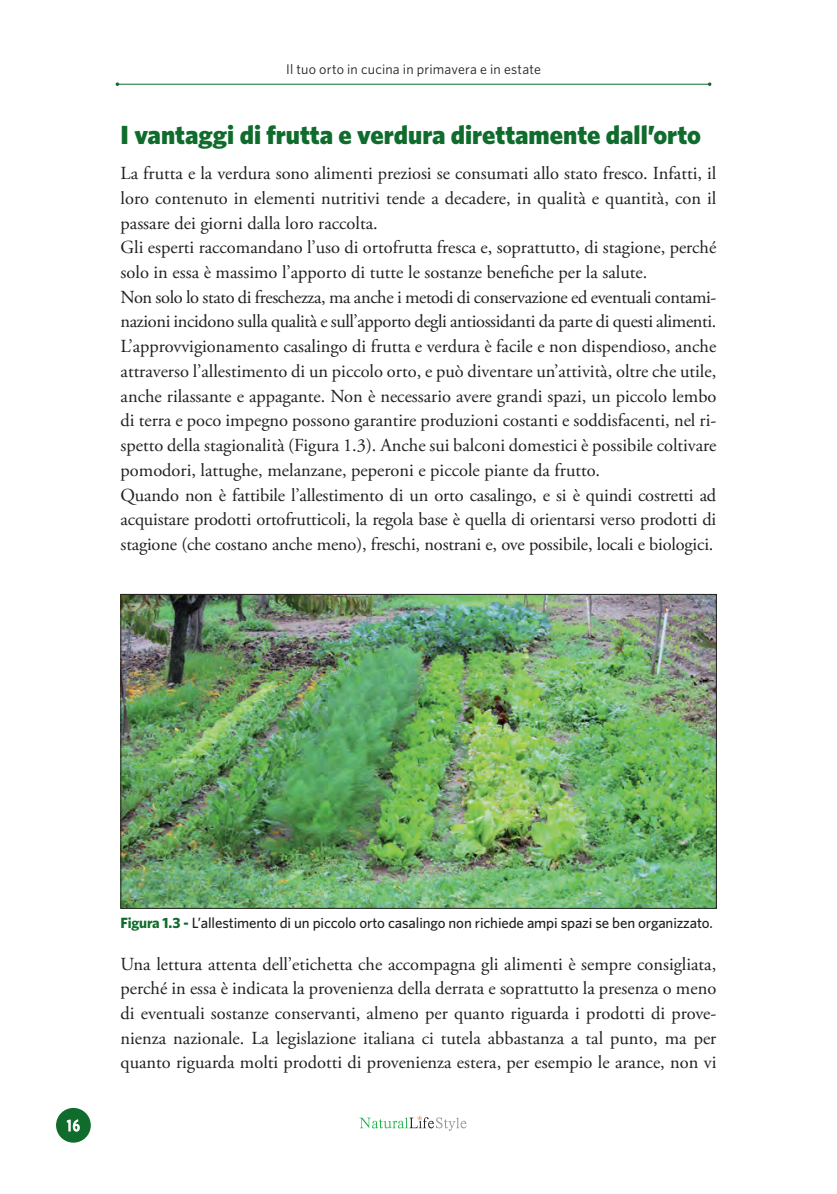
<style>
.page{position:relative;width:837px;height:1194px;background:#fff}
.page>*{position:absolute;margin:0;border:0;box-sizing:border-box;transform-origin:0 0}
.t1{font:900 26.25px "Whitney";color:#0f6c2c}
.t2{font:18.38px/24.7px "Adobe Garamond Pro";color:#231f20}
.t3{font:500 15.75px "Whitney Condensed";color:#fff}
.t4{font:500 14.88px "Whitney";letter-spacing:-.01em;color:#231f20}
.t5{font:14px "Whitney";letter-spacing:.01em;color:#231f20}
.s1{font-weight:700;color:#0f6c2c}
</style>
<div class="page">
<svg style="left:359px;top:1115px;width:107px;height:15px"></svg>
<hr style="left:117px;top:84px;width:592px;height:1px;background:#0f6c2c">
<svg style="left:707px;top:82px;width:4px;height:4px"></svg>
<img style="left:123px;top:596px;width:591px;height:310px">
<div style="left:56px;top:1107px;width:35px;height:35px;background:#0f6c2c;border-radius:50%"></div>
<svg style="left:66px;top:1119px;width:14px;height:12px"></svg>
<p class="t5" style="left:286px;top:60px;width:256px">Il tuo orto in cucina in primavera e in estate</p>
<h1 class="t1" style="left:121px;top:119px;width:582px">I vantaggi di frutta e verdura direttamente dall’orto</h1>
<p class="t2" style="left:121px;top:162px;width:597px">La frutta e la verdura sono alimenti preziosi se consumati allo stato fresco. Infatti, il loro contenuto in elementi nutritivi tende a decadere, in qualità e quantità, con il passare dei giorni dalla loro raccolta.<br>Gli esperti raccomandano l’uso di ortofrutta fresca e, soprattutto, di stagione, perché solo in essa è massimo l’apporto di tutte le sostanze benefiche per la salute.<br>Non solo lo stato di freschezza, ma anche i metodi di conservazione ed eventuali contami&shy;nazioni incidono sulla qualità e sull’apporto degli antiossidanti da parte di questi alimenti.<br>L’approvvigionamento casalingo di frutta e verdura è facile e non dispendioso, anche attraverso l’allestimento di un piccolo orto, e può diventare un’attività, oltre che utile, anche rilassante e appagante. Non è necessario avere grandi spazi, un piccolo lembo di terra e poco impegno possono garantire produzioni costanti e soddisfacenti, nel ri&shy;spetto della stagionalità (Figura 1.3). Anche sui balconi domestici è possibile coltivare pomodori, lattughe, melanzane, peperoni e piccole piante da frutto.<br>Quando non è fattibile l’allestimento di un orto casalingo, e si è quindi costretti ad acquistare prodotti ortofrutticoli, la regola base è quella di orientarsi verso prodotti di stagione (che costano anche meno), freschi, nostrani e, ove possibile, locali e biologici.</p>
<p class="t3" style="left:67px;top:1116px;width:14px">16</p>
<p class="t4" style="left:121px;top:913px;width:593px"><span class="s1">Figura 1.3 -</span> L’allestimento di un piccolo orto casalingo non richiede ampi spazi se ben organizzato.</p>
<p class="t2" style="left:121px;top:952px;width:597px;text-align:justify">Una lettura attenta dell’etichetta che accompagna gli alimenti è sempre consigliata, perché in essa è indicata la provenienza della derrata e soprattutto la presenza o meno di eventuali sostanze conservanti, almeno per quanto riguarda i prodotti di prove&shy;nienza nazionale. La legislazione italiana ci tutela abbastanza a tal punto, ma per quanto riguarda molti prodotti di provenienza estera, per esempio le arance, non vi</p>
</div>
